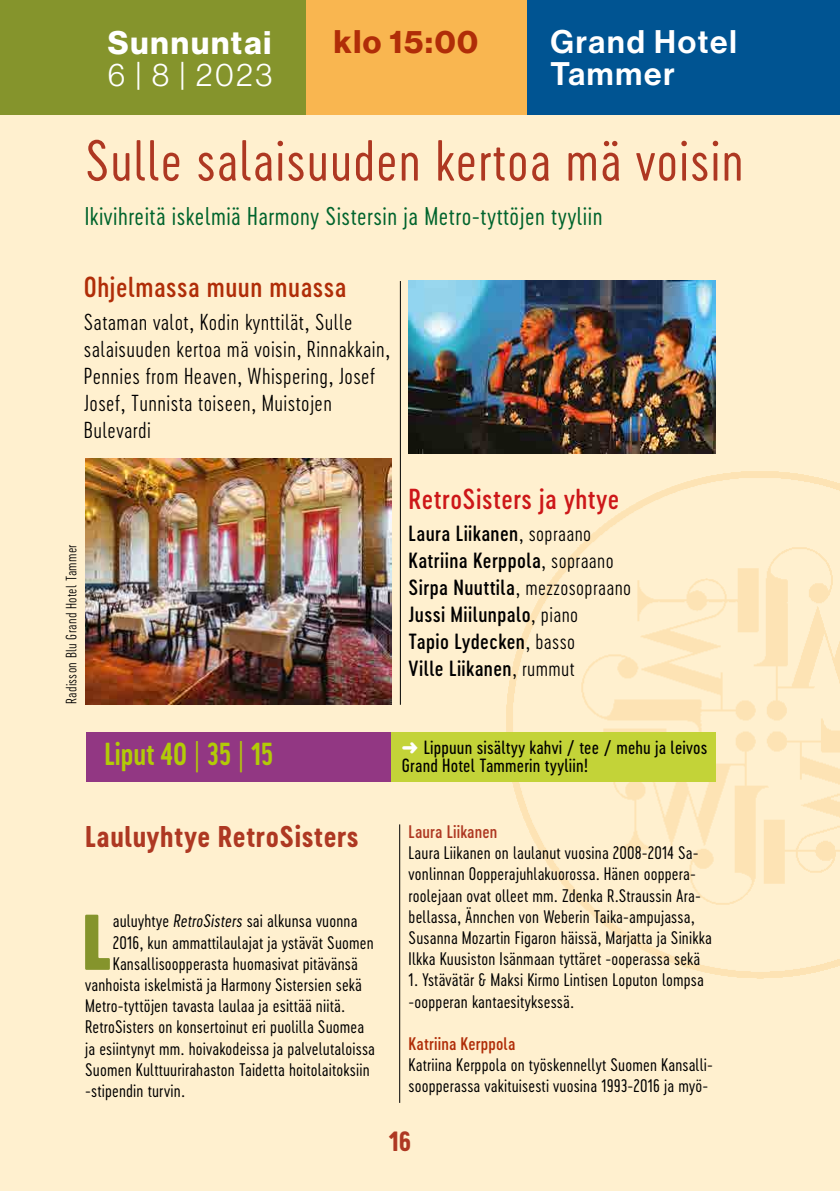
<style>
.page{position:relative;width:840px;height:1191px;background:#fff}
.page>*{position:absolute;margin:0;border:0;box-sizing:border-box;transform-origin:0 0}
.t1{font:73.6px "Cervo Neue Black Neue";color:#85942c}
.t2{font:54px "Cervo Neue Light Neue";letter-spacing:.02em;color:#ae3822}
.t3{font:32px/32px "N Haas Grotesk DS Std 65 Md";letter-spacing:.06em;color:#fff}
.t4{font:32px "N Haas Grotesk DS Std 75 Bd";letter-spacing:.06em;color:#fff}
.t5{font:32px "N Haas Grotesk DS Std 45 Lt";color:#fff}
.t6{font:32px "N Haas Grotesk DS Std 75 Bd";letter-spacing:.05em;color:#b02d08}
.t7{font:29.8px "Cervo Neue Semi Bold Neue";color:#b2cb07;scale:.93 1}
.t8{font:28px "Cervo Neue Bold Neue";letter-spacing:.02em;color:#ae3822}
.t9{font:27px "Cervo Neue Medium Neue";letter-spacing:.02em;color:#b02d08}
.t10{font:27px "Cervo Neue Medium Neue";letter-spacing:.02em;color:#cd1719}
.t11{font:26px "Cervo Neue Bold Neue";color:#ae3822}
.t12{font:24px "Cervo Neue Light Neue";letter-spacing:.02em;color:#00642d}
.t13{font:21.6px/27px "Cervo Neue Extra Light Neue";letter-spacing:.02em;color:#000}
.t14{font:20.6px/27px "Cervo Neue Medium Neue";letter-spacing:.02em;color:#000}
.t15{font:20.6px "Cervo Neue Extra Light Neue";letter-spacing:.02em;color:#000}
.t16{font:17.8px/18px "Cervo Neue Regular Neue";letter-spacing:.01em;color:#000}
.t17{font:17px/21.2px "Cervo Neue Light Neue";letter-spacing:.01em;color:#000}
.t18{font:17px "Cervo Neue Medium Neue";letter-spacing:.01em;color:#b02d08}
.t19{font:17px "Cervo Neue Medium Neue";letter-spacing:.01em;color:#ae3822}
.t20{font:14px "Cervo Neue Extra Light Neue";letter-spacing:.02em;color:#000}
.s1{font-style:italic}
.s2{font-family:"Cervo Neue Extra Light Neue"}
.s3{font-family:"Cervo Neue Medium Neue"}
.s4{color:#fff}
</style>
<div class="page">
<div style="left:0;top:0;width:839px;height:1191px;background:#fff0cf"></div>
<img style="left:506px;top:471px;width:333px;height:508px">
<div style="left:0;top:0;width:306px;height:114px;background:#85942c"></div>
<div style="left:306px;top:0;width:221px;height:114px;background:#f9b650"></div>
<div style="left:527px;top:0;width:312px;height:114px;background:#005492"></div>
<hr style="left:400px;top:281px;width:1px;height:424px;background:#000">
<img style="left:86px;top:459px;width:305px;height:246px">
<img style="left:408px;top:280px;width:307px;height:173px">
<div style="left:86px;top:732px;width:305px;height:50px;background:#923783"></div>
<div style="left:391px;top:732px;width:323px;height:50px;background:#c3d338"></div>
<hr style="left:399px;top:824px;width:1px;height:278px;background:#000">
<h3 class="t4" style="left:108px;top:24px;width:165px">Sunnuntai</h3>
<h3 class="t5" style="left:108px;top:57px;width:166px">6 | 8 | 2023</h3>
<h3 class="t6" style="left:334px;top:23px;width:146px">klo 15:00</h3>
<h3 class="t3" style="left:550px;top:26px;width:188px">Grand Hotel<br>Tammer</h3>
<h2 class="t2" style="left:85px;top:125px;width:659px">Sulle salaisuuden kertoa mä voisin</h2>
<h3 class="t12" style="left:85px;top:200px;width:519px">Ikivihreitä iskelmiä Harmony Sistersin ja Metro-tyttöjen tyyliin</h3>
<h3 class="t9" style="left:84px;top:269px;width:264px">Ohjelmassa muun muassa</h3>
<p class="t13" style="left:84px;top:308px;width:307px">Sataman valot, Kodin kynttilät, Sulle salaisuuden kertoa mä voisin, Rinnakkain, Pennies from Heaven, Whispering, Josef Josef, Tunnista toiseen, Muistojen Bulevardi</p>
<p class="t20" style="left:62px;top:704px;width:161px;rotate:-90deg">Radisson Blu Grand Hotel Tammer</p>
<h3 class="t7" style="left:104px;top:734px;width:183px">Liput 40 | 35 | 15</h3>
<h3 class="t8" style="left:85px;top:817px;width:275px">Lauluyhtye RetroSisters</h3>
<h1 class="t1" style="left:81px;top:889px;width:32px">L</h1>
<p class="t17" style="left:113px;top:910px;width:246px">auluyhtye <span class="s1">RetroSisters</span> sai alkunsa vuonna</p>
<p class="t17" style="left:113px;top:931px;width:262px">2016, kun ammattilaulajat ja ystävät Suomen</p>
<p class="t17" style="left:113px;top:952px;width:246px">Kansallisoopperasta huomasivat pitävänsä</p>
<p class="t17" style="left:85px;top:974px;width:278px">vanhoista iskelmistä ja Harmony Sistersien sekä</p>
<p class="t17" style="left:85px;top:995px;width:261px">Metro-tyttöjen tavasta laulaa ja esittää niitä.</p>
<p class="t17" style="left:85px;top:1016px;width:280px">RetroSisters on konsertoinut eri puolilla Suomea</p>
<p class="t17" style="left:85px;top:1037px;width:291px">ja esiintynyt mm. hoivakodeissa ja palvelutaloissa</p>
<p class="t17" style="left:85px;top:1058px;width:286px">Suomen Kulttuurirahaston Taidetta hoitolaitoksiin</p>
<p class="t17" style="left:85px;top:1080px;width:101px">-stipendin turvin.</p>
<h3 class="t10" style="left:408px;top:481px;width:212px">RetroSisters ja yhtye</h3>
<p class="t14" style="left:408px;top:520px;width:206px">Laura Liikanen<span class="s2">, sopraano<br></span>Katriina Kerppola<span class="s2">, sopraano</span></p>
<p class="t15" style="left:408px;top:574px;width:224px"><span class="s3">Sirpa Nuuttila</span>, mezzosopraano</p>
<p class="t14" style="left:408px;top:601px;width:171px">Jussi Miilunpalo<span class="s2">, piano<br></span>Tapio Lydecken<span class="s2">, basso<br></span>Ville Liikanen<span class="s2">, rummut</span></p>
<p class="t16" style="left:401px;top:738px;width:307px"><span class="s4">➜</span> Lippuun sisältyy kahvi / tee / mehu ja leivos<br>Grand Hotel Tammerin tyyliin!</p>
<p class="t19" style="left:408px;top:820px;width:90px">Laura Liikanen</p>
<p class="t17" style="left:408px;top:842px;width:304px">Laura Liikanen on laulanut vuosina 2008-2014 Sa&shy;vonlinnan Oopperajuhlakuorossa. Hänen ooppera&shy;roolejaan ovat olleet mm. Zdenka R.Straussin Ara&shy;bellassa, Ännchen von Weberin Taika-ampujassa, Susanna Mozartin Figaron häissä, Marjatta ja Sinikka Ilkka Kuusiston Isänmaan tyttäret -ooperassa sekä</p>
<p class="t17" style="left:408px;top:969px;width:296px">1. Ystävätär &amp; Maksi Kirmo Lintisen Loputon lompsa -oopperan kantaesityksessä.</p>
<p class="t18" style="left:408px;top:1032px;width:108px">Katriina Kerppola</p>
<p class="t17" style="left:408px;top:1054px;width:305px">Katriina Kerppola on työskennellyt Suomen Kansalli&shy;soopperassa vakituisesti vuosina 1993-2016 ja myö-</p>
<h3 class="t11" style="left:388px;top:1123px;width:24px">16</h3>
</div>
